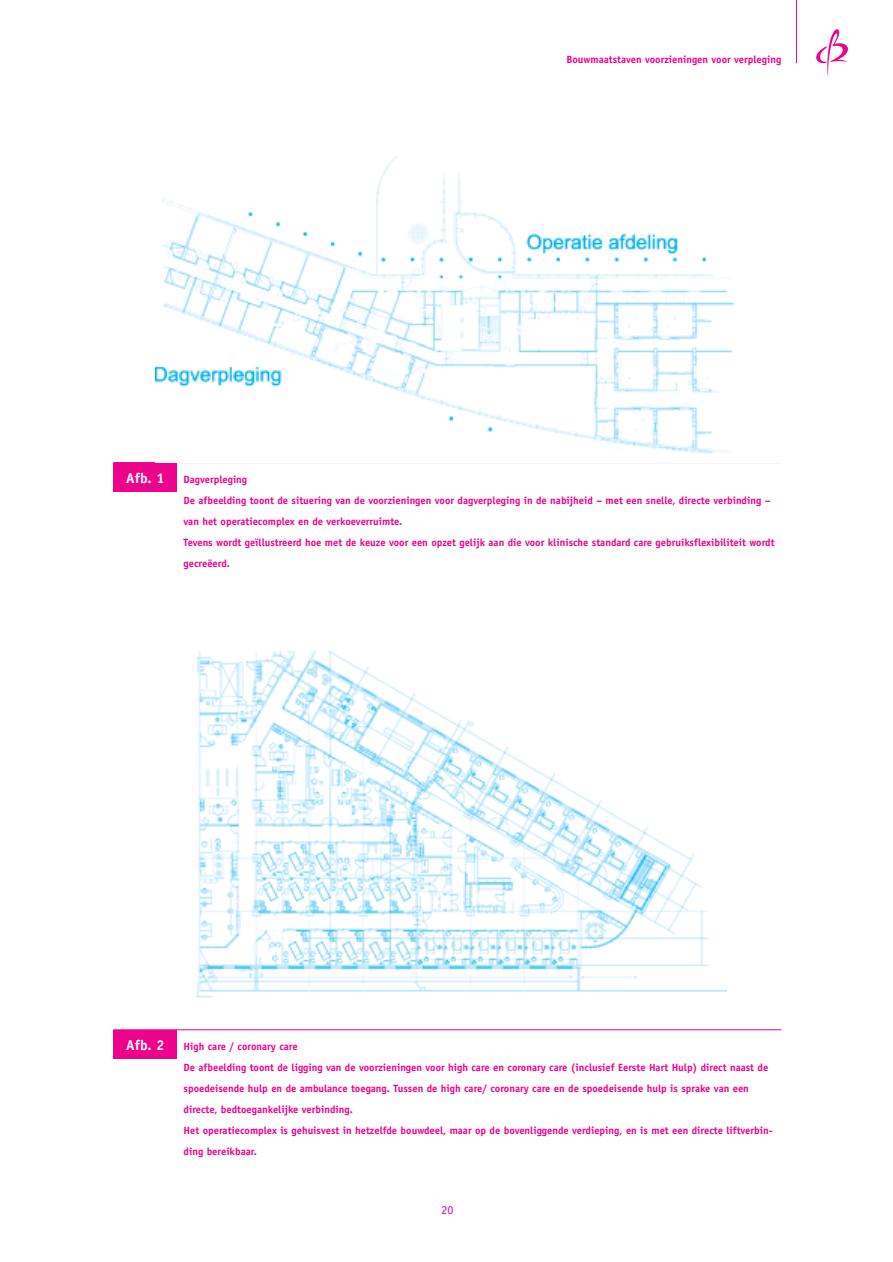
<style>
.page{position:relative;width:893px;height:1262px;background:#fff}
.page>*{position:absolute;margin:0;border:0;box-sizing:border-box;transform-origin:0 0}
.t1{font:700 14.25px "Officina Sans";letter-spacing:.01em;color:#fff}
.t2{font:12px "Officina Sans";color:#ed028c}
.t3{font:700 10.5px/21px "Officina Sans";color:#ed028c}
</style>
<div class="page">
<hr style="left:796px;top:0;width:1px;height:63px;background:#ed028c">
<svg style="left:816px;top:29px;width:31px;height:46px"></svg>
<hr style="left:113px;top:462px;width:668px;height:1px;background:#ed028c">
<div style="left:113px;top:463px;width:64px;height:28px;background:#ed028c"></div>
<hr style="left:113px;top:1029px;width:668px;height:1px;background:#ed028c">
<div style="left:113px;top:1030px;width:64px;height:28px;background:#ed028c"></div>
<img style="left:156px;top:156px;width:579px;height:298px">
<img style="left:198px;top:652px;width:528px;height:346px">
<p class="t3" style="left:566px;top:50px;width:216px">Bouwmaatstaven voorzieningen voor verpleging</p>
<h1 class="t1" style="left:126px;top:473px;width:40px">Afb. 1</h1>
<p class="t3" style="left:184px;top:470px;width:592px">Dagverpleging<br>De afbeelding toont de situering van de voorzieningen voor dagverpleging in de nabijheid – met een snelle, directe verbinding – van het operatiecomplex en de verkoeverruimte.<br>Tevens wordt geïllustreerd hoe met de keuze voor een opzet gelijk aan die voor klinische standard care gebruiksflexibiliteit wordt gecreëerd.</p>
<h1 class="t1" style="left:126px;top:1040px;width:40px">Afb. 2</h1>
<p class="t3" style="left:184px;top:1037px;width:590px">High care / coronary care<br>De afbeelding toont de ligging van de voorzieningen voor high care en coronary care (inclusief Eerste Hart Hulp) direct naast de spoedeisende hulp en de ambulance toegang. Tussen de high care/ coronary care en de spoedeisende hulp is sprake van een directe, bedtoegankelijke verbinding.<br>Het operatiecomplex is gehuisvest in hetzelfde bouwdeel, maar op de bovenliggende verdieping, en is met een directe liftverbin&shy;ding bereikbaar.</p>
<p class="t2" style="left:441px;top:1205px;width:13px">20</p>
</div>
